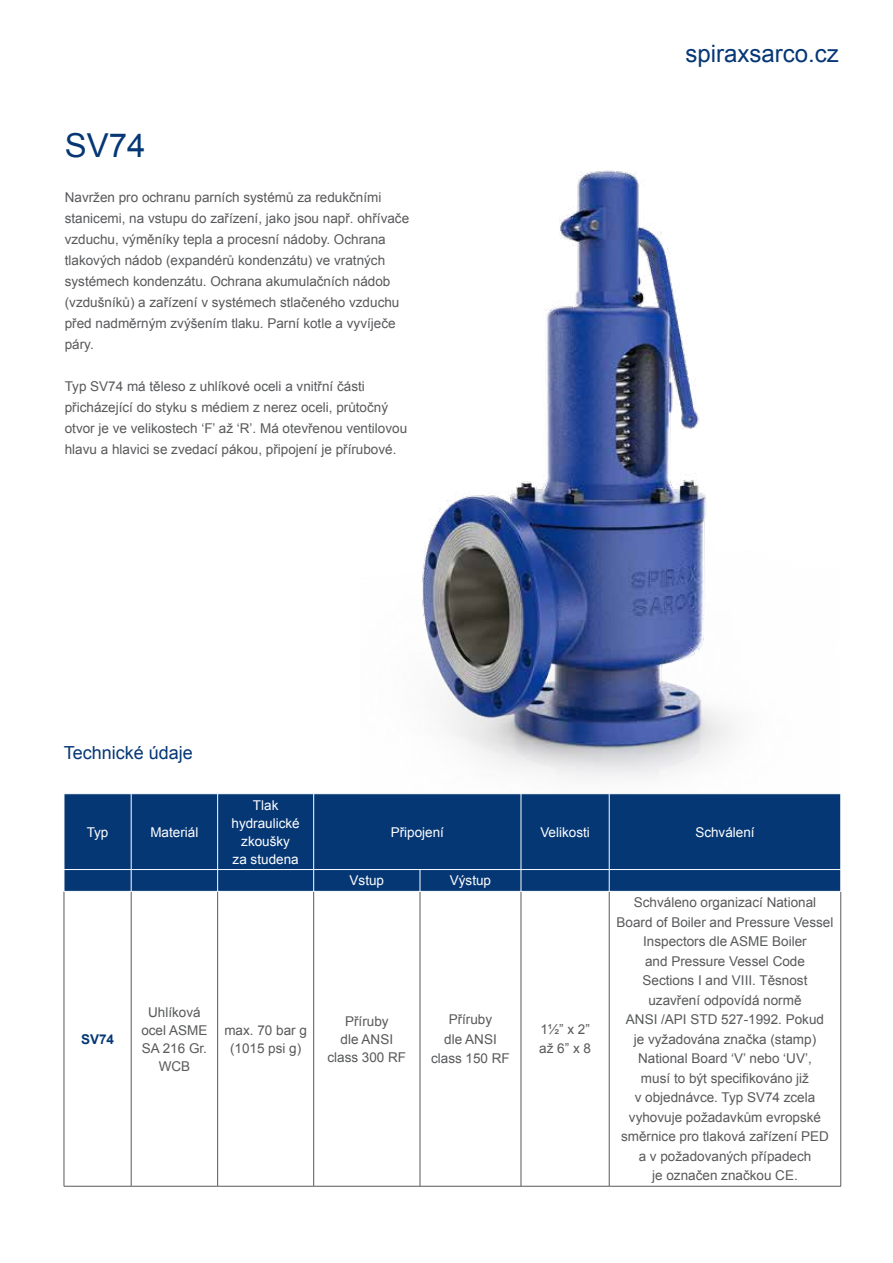
<style>
.page{position:relative;width:893px;height:1263px;background:#fff}
.page>*{position:absolute;margin:0;border:0;box-sizing:border-box;transform-origin:0 0}
.t1{font:33px "Arial";color:#053775}
.t2{font:24px "Arial";color:#053775}
.t3{font:18px "Arial";color:#053775}
.t4{font:13.5px/19.5px "Arial";color:#58595b;text-align:center}
.t5{font:13.5px/18px "Arial";color:#fff;text-align:center}
.t6{font:700 13.5px "Arial";color:#053775}
</style>
<div class="page">
<img style="left:422px;top:170px;width:312px;height:608px">
<div style="left:65px;top:794px;width:775px;height:97px;background:#053775"></div>
<hr style="left:64px;top:891px;width:1px;height:295px;background:#58595b">
<hr style="left:131px;top:891px;width:1px;height:295px;background:#58595b">
<hr style="left:217px;top:891px;width:1px;height:295px;background:#58595b">
<hr style="left:313px;top:891px;width:1px;height:295px;background:#58595b">
<hr style="left:420px;top:891px;width:1px;height:295px;background:#58595b">
<hr style="left:521px;top:891px;width:1px;height:295px;background:#58595b">
<hr style="left:609px;top:891px;width:1px;height:295px;background:#58595b">
<hr style="left:840px;top:891px;width:1px;height:295px;background:#58595b">
<hr style="left:64px;top:1186px;width:67px;height:1px;background:#58595b">
<hr style="left:131px;top:1186px;width:87px;height:1px;background:#58595b">
<hr style="left:218px;top:1186px;width:96px;height:1px;background:#58595b">
<hr style="left:314px;top:1186px;width:106px;height:1px;background:#58595b">
<hr style="left:420px;top:1186px;width:101px;height:1px;background:#58595b">
<hr style="left:521px;top:1186px;width:88px;height:1px;background:#58595b">
<hr style="left:609px;top:1186px;width:232px;height:1px;background:#58595b">
<hr style="left:131px;top:794px;width:1px;height:75px;background:#fff">
<hr style="left:217px;top:794px;width:1px;height:75px;background:#fff">
<hr style="left:313px;top:794px;width:1px;height:75px;background:#fff">
<hr style="left:521px;top:794px;width:1px;height:75px;background:#fff">
<hr style="left:609px;top:794px;width:1px;height:75px;background:#fff">
<hr style="left:64px;top:869px;width:67px;height:1px;background:#fff">
<svg style="left:64px;top:870px;width:1px;height:21px"></svg>
<hr style="left:131px;top:869px;width:87px;height:1px;background:#fff">
<svg style="left:131px;top:870px;width:1px;height:21px"></svg>
<hr style="left:218px;top:869px;width:96px;height:1px;background:#fff">
<svg style="left:217px;top:870px;width:1px;height:21px"></svg>
<hr style="left:314px;top:869px;width:106px;height:1px;background:#fff">
<svg style="left:313px;top:870px;width:1px;height:21px"></svg>
<hr style="left:420px;top:869px;width:101px;height:1px;background:#fff">
<svg style="left:420px;top:870px;width:1px;height:21px"></svg>
<hr style="left:521px;top:869px;width:88px;height:1px;background:#fff">
<svg style="left:521px;top:870px;width:1px;height:21px"></svg>
<hr style="left:609px;top:869px;width:232px;height:1px;background:#fff">
<svg style="left:609px;top:870px;width:1px;height:21px"></svg>
<svg style="left:840px;top:870px;width:1px;height:21px"></svg>
<hr style="left:64px;top:891px;width:67px;height:1px;background:#fff">
<hr style="left:131px;top:891px;width:87px;height:1px;background:#fff">
<hr style="left:218px;top:891px;width:96px;height:1px;background:#fff">
<hr style="left:420px;top:891px;width:101px;height:1px;background:#fff">
<hr style="left:521px;top:891px;width:88px;height:1px;background:#fff">
<hr style="left:609px;top:891px;width:232px;height:1px;background:#fff">
<h1 class="t1" style="left:65px;top:124px;width:82px">SV74</h1>
<p class="t4" style="left:65px;top:187px;width:346px;line-height:21px;text-align:left">Navržen pro ochranu parních systémů za redukčními stanicemi, na vstupu do zařízení, jako jsou např. ohřívače vzduchu, výměníky tepla a procesní nádoby. Ochrana tlakových nádob (expandérů kondenzátu) ve vratných systémech kondenzátu. Ochrana akumulačních nádob (vzdušníků) a zařízení v systémech stlačeného vzduchu před nadměrným zvýšením tlaku. Parní kotle a vyvíječe páry.</p>
<p class="t4" style="left:65px;top:376px;width:344px;line-height:21px;text-align:left">Typ SV74 má těleso z uhlíkové oceli a vnitřní části přicházející do styku s médiem z nerez oceli, průtočný otvor je ve velikostech ‘F’ až ‘R’. Má otevřenou ventilovou hlavu a hlavici se zvedací pákou, připojení je přírubové.</p>
<h3 class="t3" style="left:64px;top:741px;width:131px">Technické údaje</h3>
<h2 class="t2" style="left:686px;top:38px;width:155px">spiraxsarco.cz</h2>
<p class="t5" style="left:87px;top:823px;width:23px">Typ</p>
<p class="t5" style="left:150px;top:823px;width:50px">Materiál</p>
<p class="t6" style="left:81px;top:1030px;width:35px">SV74</p>
<p class="t4" style="left:141px;top:1003px;width:68px;line-height:18px">Uhlíková ocel ASME<br>SA 216 Gr.<br>WCB</p>
<p class="t5" style="left:232px;top:796px;width:70px">Tlak hydraulické zkoušky<br>za studena</p>
<p class="t5" style="left:391px;top:823px;width:55px">Připojení</p>
<p class="t5" style="left:540px;top:823px;width:51px">Velikosti</p>
<p class="t5" style="left:695px;top:823px;width:61px">Schválení</p>
<p class="t5" style="left:350px;top:872px;width:36px">Vstup</p>
<p class="t5" style="left:450px;top:872px;width:43px">Výstup</p>
<p class="t4" style="left:224px;top:1021px;width:84px;line-height:18px">max. 70 bar g (1015 psi g)</p>
<p class="t4" style="left:327px;top:1012px;width:80px;line-height:18px">Příruby<br>dle ANSI class 300 RF</p>
<p class="t4" style="left:431px;top:1010px;width:80px">Příruby<br>dle ANSI class 150 RF</p>
<p class="t4" style="left:539px;top:1019px;width:53px;text-align:left">1½” x 2” až 6” x 8</p>
<p class="t4" style="left:617px;top:893px;width:218px">Schváleno organizací National<br>Board of Boiler and Pressure Vessel<br>Inspectors dle ASME Boiler<br>and Pressure Vessel Code<br>Sections I and VIII. Těsnost uzavření odpovídá normě<br>ANSI /API STD 527-1992. Pokud<br>je vyžadována značka (stamp)<br>National Board ‘V’ nebo ‘UV’,<br>musí to být specifikováno již<br>v objednávce. Typ SV74 zcela vyhovuje požadavkům evropské směrnice pro tlaková zařízení PED a v požadovaných případech<br>je označen značkou CE.</p>
</div>
